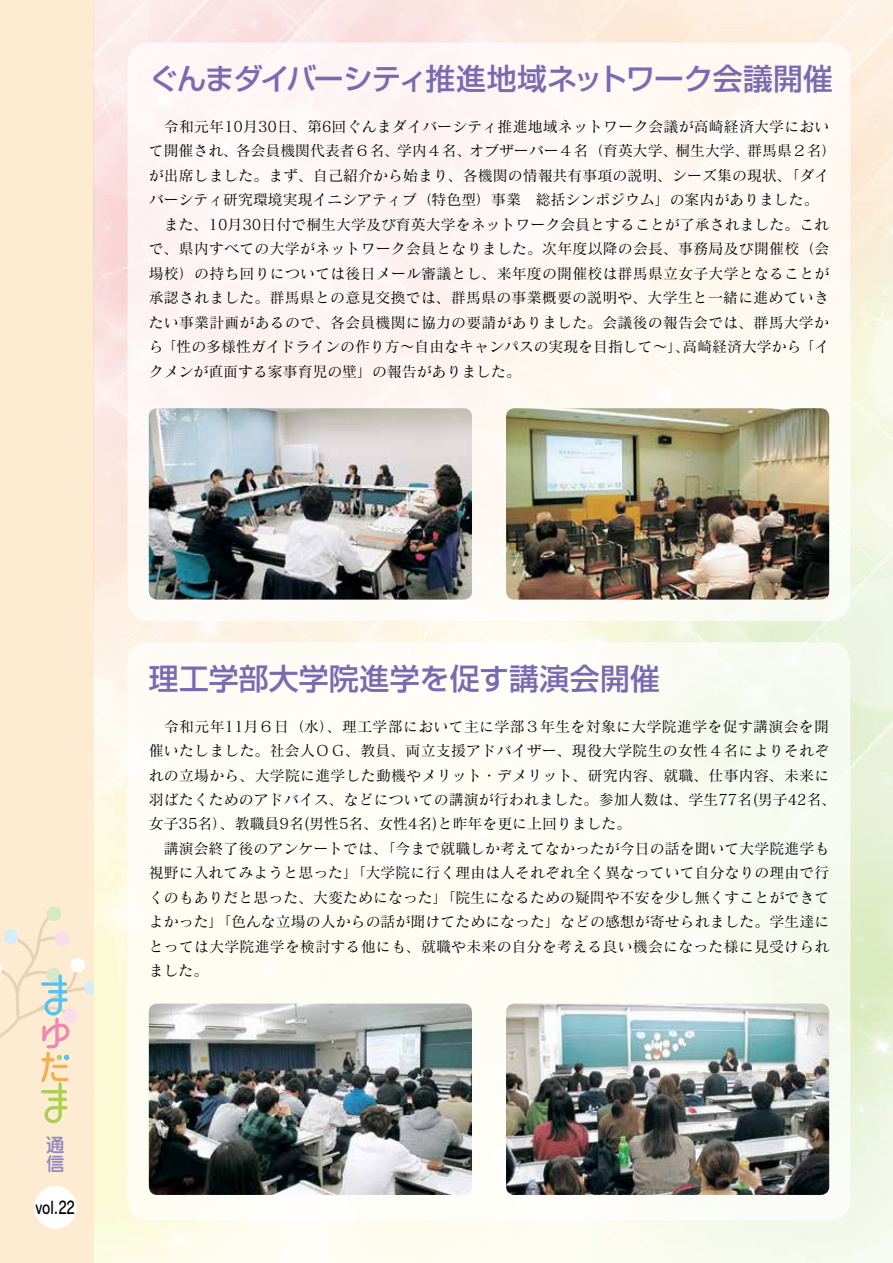
<style>
.page{position:relative;width:893px;height:1263px;background:#fff}
.page>*{position:absolute;margin:0;border:0;box-sizing:border-box;transform-origin:0 0}
.t1{font:500 29.7px "Shin Go Pro";letter-spacing:-.035em;color:#796baf}
.t2{font:500 29.7px "Shin Go Pro";letter-spacing:.005em;color:#796baf}
.t3{font:19.2px "Seurat Pro DB";color:#9387bf}
.t4{font:16.95px "Rodin Pro DB";color:#000;scale:.76 1}
.t5{font:14.85px/24.5px "Matisse Pro M";letter-spacing:.005em;color:#000}
</style>
<div class="page">
<div style="left:0;top:0;width:94px;height:1263px;background:#feecd2"></div>
<div style="left:34px;top:1186px;width:43px;height:43px;background:#fff;border-radius:50%"></div>
<div style="left:47px;top:906px;width:14px;height:15px;background:#d6e9c4;border-radius:50%"></div>
<svg style="left:58px;top:1085px;width:4px;height:19px"></svg>
<hr style="left:43px;top:1090px;width:22px;height:3px;background:#aacf52">
<hr style="left:50px;top:1098px;width:15px;height:3px;background:#aacf52">
<svg style="left:44px;top:1104px;width:24px;height:20px"></svg>
<svg style="left:0;top:910px;width:94px;height:175px"></svg>
<img style="left:94px;top:0;width:799px;height:1263px">
<div style="left:128px;top:642px;width:722px;height:578px;background:#fdfdf4;border-radius:21px"></div>
<div style="left:128px;top:43px;width:722px;height:578px;background:#fdf8f3;border-radius:21px"></div>
<img style="left:149px;top:408px;width:323px;height:192px">
<img style="left:149px;top:1003px;width:323px;height:192px">
<img style="left:506px;top:408px;width:323px;height:192px">
<img style="left:506px;top:1003px;width:323px;height:192px">
<h1 class="t1" style="left:149px;top:54px;width:686px">ぐんまダイバーシティ推進地域ネットワーク会議開催</h1>
<p class="t5" style="left:149px;top:114px;width:689px">　令和元年10月30日、第6回ぐんまダイバーシティ推進地域ネットワーク会議が高崎経済大学において開催され、各会員機関代表者６名、学内４名、オブザーバー４名（育英大学、桐生大学、群馬県２名）が出席しました。まず、自己紹介から始まり、各機関の情報共有事項の説明、シーズ集の現状、「ダイバーシティ研究環境実現イニシアティブ（特色型）事業　総括シンポジウム」の案内がありました。　また、10月30日付で桐生大学及び育英大学をネットワーク会員とすることが了承されました。これで、県内すべての大学がネットワーク会員となりました。次年度以降の会長、事務局及び開催校（会場校）の持ち回りについては後日メール審議とし、来年度の開催校は群馬県立女子大学となることが承認されました。群馬県との意見交換では、群馬県の事業概要の説明や、大学生と一緒に進めていきたい事業計画があるので、各会員機関に協力の要請がありました。会議後の報告会では、群馬大学から「性の多様性ガイドラインの作り方～自由なキャンパスの実現を目指して～」、高崎経済大学から「イクメンが直面する家事育児の壁」の報告がありました。</p>
<p class="t3" style="left:46px;top:1132px;width:21px">通</p>
<p class="t3" style="left:46px;top:1151px;width:21px">信</p>
<p class="t4" style="left:36px;top:1196px;width:53px">vol.22</p>
<h1 class="t2" style="left:149px;top:654px;width:513px">理工学部大学院進学を促す講演会開催</h1>
<p class="t5" style="left:149px;top:713px;width:689px">　令和元年11月６日（水）、理工学部において主に学部３年生を対象に大学院進学を促す講演会を開催いたしました。社会人ＯＧ、教員、両立支援アドバイザー、現役大学院生の女性４名によりそれぞれの立場から、大学院に進学した動機やメリット・デメリット、研究内容、就職、仕事内容、未来に羽ばたくためのアドバイス、などについての講演が行われました。参加人数は、学生77名(男子42名、女子35名）、教職員9名(男性5名、女性4名)と昨年を更に上回りました。<br>　講演会終了後のアンケートでは、「今まで就職しか考えてなかったが今日の話を聞いて大学院進学も視野に入れてみようと思った」「大学院に行く理由は人それぞれ全く異なっていて自分なりの理由で行くのもありだと思った、大変ためになった」「院生になるための疑問や不安を少し無くすことができてよかった」「色んな立場の人からの話が聞けてためになった」などの感想が寄せられました。学生達にとっては大学院進学を検討する他にも、就職や未来の自分を考える良い機会になった様に見受けられました。</p>
</div>
